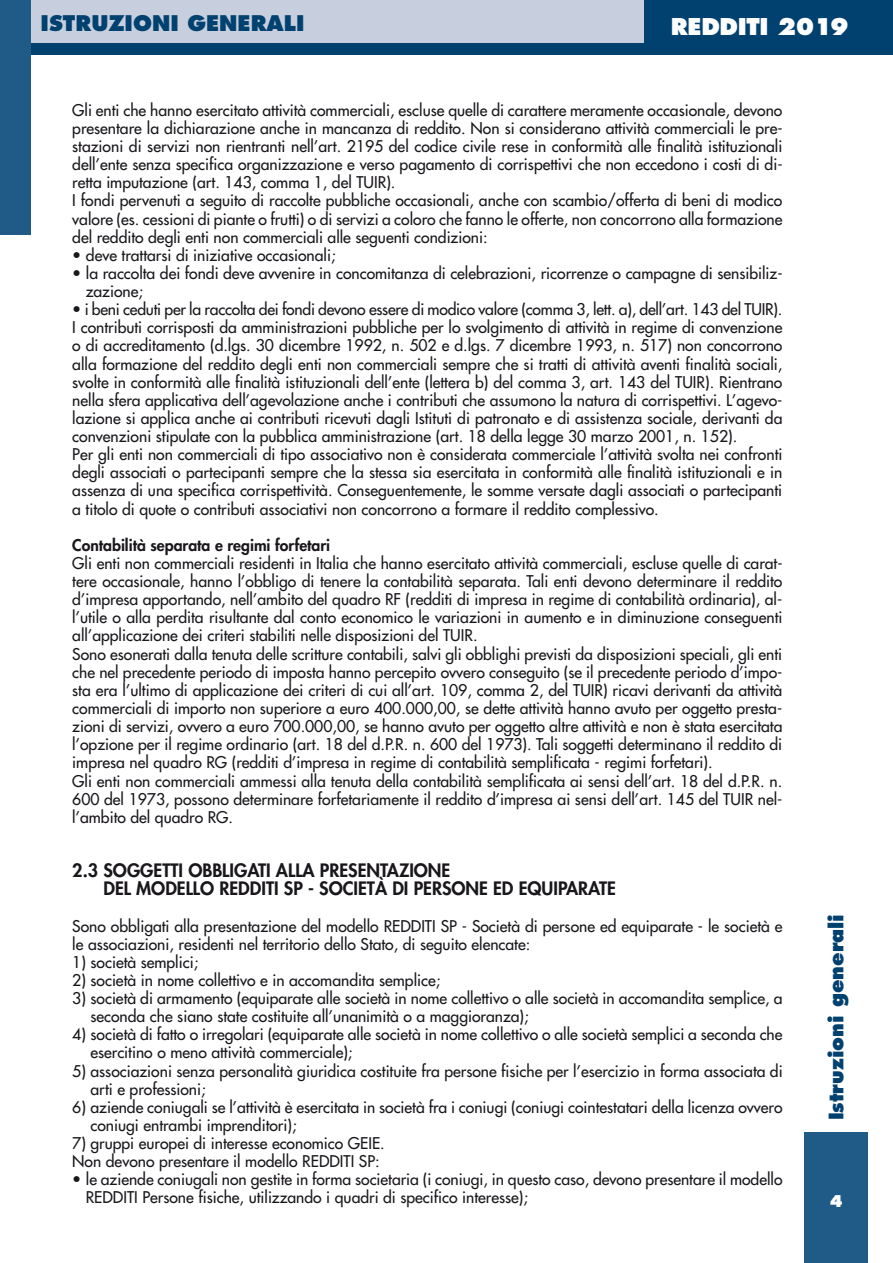
<style>
.page{position:relative;width:893px;height:1263px;background:#fff}
.page>*{position:absolute;margin:0;border:0;box-sizing:border-box;transform-origin:0 0}
.t1{font:800 22.5px "Futura";letter-spacing:-.015em;color:#fff}
.t2{font:800 21px "Futura";color:#004170}
.t3{font:800 19.5px "Futura";color:#004170}
.t4{font:800 18px/18.1px "Futura";color:#1a171c}
.t5{font:15.75px/18.1px "Futura";color:#1a171c}
.t6{font:800 15.75px "Futura";color:#fff}
.s1{font-weight:800}
</style>
<div class="page">
<div style="left:804px;top:1132px;width:64px;height:131px;background:#205a86"></div>
<div style="left:30px;top:0;width:863px;height:54px;background:#004170"></div>
<div style="left:30px;top:0;width:614px;height:43px;background:#c7cedd"></div>
<div style="left:0;top:0;width:30px;height:235px;background:#205a86"></div>
<p class="t2" style="left:41px;top:14px;width:265px">ISTRUZIONI GENERALI</p>
<p class="t1" style="left:671px;top:16px;width:179px">REDDITI 2019</p>
<p class="t5" style="left:72px;top:102px;width:712px">Gli enti che hanno esercitato attività commerciali, escluse quelle di carattere meramente occasionale, devono presentare la dichiarazione anche in mancanza di reddito. Non si considerano attività commerciali le pre&shy;stazioni di servizi non rientranti nell’art. 2195 del codice civile rese in conformità alle finalità istituzionali dell’ente senza specifica organizzazione e verso pagamento di corrispettivi che non eccedono i costi di di&shy;retta imputazione (art. 143, comma 1, del TUIR).<br>I fondi pervenuti a seguito di raccolte pubbliche occasionali, anche con scambio/offerta di beni di modico valore (es. cessioni di piante o frutti) o di servizi a coloro che fanno le offerte, non concorrono alla formazione del reddito degli enti non commerciali alle seguenti condizioni:</p>
<p class="t5" style="left:72px;top:247px;width:265px">• deve trattarsi di iniziative occasionali;</p>
<p class="t5" style="left:86px;top:265px;width:698px;text-indent:-13px">• la raccolta dei fondi deve avvenire in concomitanza di celebrazioni, ricorrenze o campagne di sensibiliz&shy;zazione;</p>
<p class="t5" style="left:72px;top:301px;width:712px">• i beni ceduti per la raccolta dei fondi devono essere di modico valore (comma 3, lett. a), dell’art. 143 del TUIR).<br>I contributi corrisposti da amministrazioni pubbliche per lo svolgimento di attività in regime di convenzione o di accreditamento (d.lgs. 30 dicembre 1992, n. 502 e d.lgs. 7 dicembre 1993, n. 517) non concorrono alla formazione del reddito degli enti non commerciali sempre che si tratti di attività aventi finalità sociali, svolte in conformità alle finalità istituzionali dell’ente (lettera b) del comma 3, art. 143 del TUIR). Rientrano nella sfera applicativa dell’agevolazione anche i contributi che assumono la natura di corrispettivi. L’agevo&shy;lazione si applica anche ai contributi ricevuti dagli Istituti di patronato e di assistenza sociale, derivanti da convenzioni stipulate con la pubblica amministrazione (art. 18 della legge 30 marzo 2001, n. 152).<br>Per gli enti non commerciali di tipo associativo non è considerata commerciale l’attività svolta nei confronti degli associati o partecipanti sempre che la stessa sia esercitata in conformità alle finalità istituzionali e in assenza di una specifica corrispettività. Conseguentemente, le somme versate dagli associati o partecipanti a titolo di quote o contributi associativi non concorrono a formare il reddito complessivo.</p>
<p class="t5" style="left:72px;top:537px;width:712px"><span class="s1">Contabilità separata e regimi forfetari<br></span>Gli enti non commerciali residenti in Italia che hanno esercitato attività commerciali, escluse quelle di carat&shy;tere occasionale, hanno l’obbligo di tenere la contabilità separata. Tali enti devono determinare il reddito d’impresa apportando, nell’ambito del quadro RF (redditi di impresa in regime di contabilità ordinaria), al&shy;l’utile o alla perdita risultante dal conto economico le variazioni in aumento e in diminuzione conseguenti all’applicazione dei criteri stabiliti nelle disposizioni del TUIR.<br>Sono esonerati dalla tenuta delle scritture contabili, salvi gli obblighi previsti da disposizioni speciali, gli enti che nel precedente periodo di imposta hanno percepito ovvero conseguito (se il precedente periodo d’impo&shy;sta era l’ultimo di applicazione dei criteri di cui all’art. 109, comma 2, del TUIR) ricavi derivanti da attività commerciali di importo non superiore a euro 400.000,00, se dette attività hanno avuto per oggetto presta&shy;zioni di servizi, ovvero a euro 700.000,00, se hanno avuto per oggetto altre attività e non è stata esercitata l’opzione per il regime ordinario (art. 18 del d.P.R. n. 600 del 1973). Tali soggetti determinano il reddito di impresa nel quadro RG (redditi d’impresa in regime di contabilità semplificata - regimi forfetari).<br>Gli enti non commerciali ammessi alla tenuta della contabilità semplificata ai sensi dell’art. 18 del d.P.R. n.<br>600 del 1973, possono determinare forfetariamente il reddito d’impresa ai sensi dell’art. 145 del TUIR nel&shy;l’ambito del quadro RG.</p>
<p class="t4" style="left:103px;top:863px;width:514px;text-indent:-31px">2.3 SOGGETTI OBBLIGATI ALLA PRESENTAZIONE<br>DEL MODELLO REDDITI SP - SOCIETÀ DI PERSONE ED EQUIPARATE</p>
<p class="t5" style="left:72px;top:918px;width:712px">Sono obbligati alla presentazione del modello REDDITI SP - Società di persone ed equiparate - le società e le associazioni, residenti nel territorio dello Stato, di seguito elencate:</p>
<p class="t5" style="left:72px;top:954px;width:127px">1) società semplici;</p>
<p class="t5" style="left:72px;top:972px;width:370px">2) società in nome collettivo e in accomandita semplice;</p>
<p class="t5" style="left:90px;top:990px;width:693px;text-indent:-18px">3) società di armamento (equiparate alle società in nome collettivo o alle società in accomandita semplice, a seconda che siano state costituite all’unanimità o a maggioranza);</p>
<p class="t5" style="left:90px;top:1026px;width:693px;text-indent:-18px">4) società di fatto o irregolari (equiparate alle società in nome collettivo o alle società semplici a seconda che esercitino o meno attività commerciale);</p>
<p class="t5" style="left:90px;top:1063px;width:694px;text-indent:-18px">5) associazioni senza personalità giuridica costituite fra persone fisiche per l’esercizio in forma associata di arti e professioni;</p>
<p class="t5" style="left:90px;top:1099px;width:694px;text-indent:-18px">6) aziende coniugali se l’attività è esercitata in società fra i coniugi (coniugi cointestatari della licenza ovvero coniugi entrambi imprenditori);</p>
<p class="t5" style="left:72px;top:1135px;width:314px">7) gruppi europei di interesse economico GEIE.<br>Non devono presentare il modello REDDITI SP:</p>
<p class="t5" style="left:86px;top:1171px;width:698px;text-indent:-13px">• le aziende coniugali non gestite in forma societaria (i coniugi, in questo caso, devono presentare il modello<br>REDDITI Persone fisiche, utilizzando i quadri di specifico interesse);</p>
<p class="t3" style="left:827px;top:1120px;width:208px;rotate:-90deg">Istruzioni generali</p>
<p class="t6" style="left:830px;top:1194px;width:15px">4</p>
</div>
